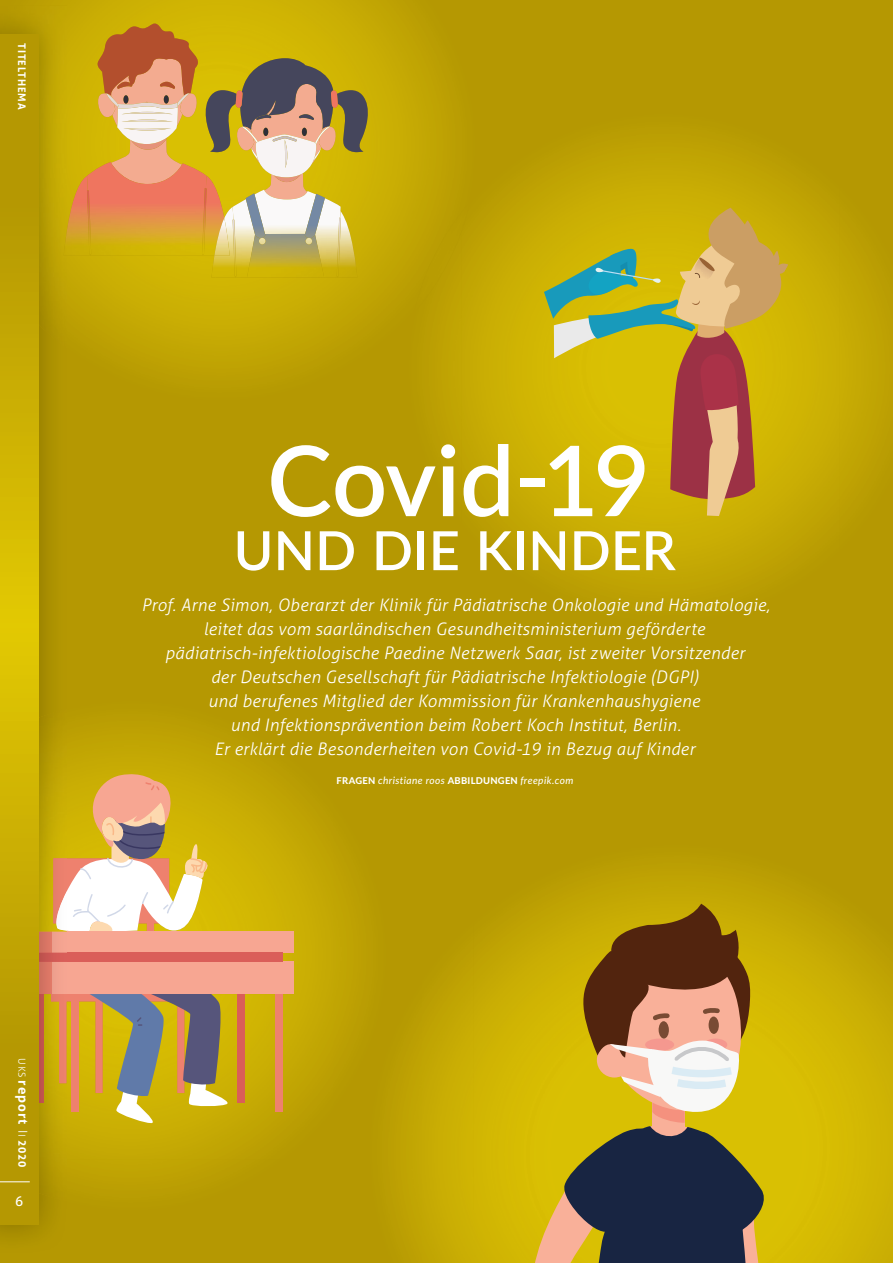
<style>
.page{position:relative;width:893px;height:1263px;background:#b59802}
.page>*{position:absolute;margin:0;border:0;box-sizing:border-box;transform-origin:0 0}
.t1{font:600 97.5px "Lato";color:#fff}
.t2{font:600 54px "Lato";color:#fff}
.t3{font:italic 300 17.25px/24px "Aller";letter-spacing:.015em;color:#fff;text-align:center}
.t4{font:700 13.5px "Aller";letter-spacing:.075em;color:#fff}
.t5{font:13.5px "Aller";color:#fff}
.t6{font:700 10.5px "Aller";letter-spacing:.075em;color:#fff}
.t7{font:italic 500 10.2px "Lato";letter-spacing:.04em;color:#fff}
.s1{font-weight:300;font-size:9.75px}
.s2{font-weight:300;font-size:12.3px}
.s3{font-size:10.5px}
.s4{font-weight:800;font-style:normal;font-size:9.3px}
</style>
<div class="page">
<img style="left:67px;top:734px;width:266px;height:425px">
<div style="left:333px;top:868px;width:20px;height:173px;background:#c0a303"></div>
<div style="left:67px;top:1159px;width:143px;height:18px;background:#c0a303"></div>
<img style="left:462px;top:147px;width:377px;height:444px">
<img style="left:839px;top:239px;width:46px;height:257px">
<div style="left:442px;top:313px;width:20px;height:143px;background:#c0a303"></div>
<img style="left:52px;top:0;width:366px;height:50px">
<img style="left:67px;top:50px;width:44px;height:285px">
<div style="left:166px;top:50px;width:102px;height:150px;background:#d9c003"></div>
<img style="left:268px;top:50px;width:169px;height:50px">
<img style="left:111px;top:126px;width:19px;height:13px">
<img style="left:321px;top:100px;width:155px;height:201px">
<img style="left:307px;top:164px;width:14px;height:26px">
<img style="left:216px;top:200px;width:52px;height:168px">
<img style="left:111px;top:256px;width:105px;height:111px">
<img style="left:268px;top:278px;width:53px;height:84px">
<img style="left:320px;top:300px;width:94px;height:62px">
<img style="left:414px;top:202px;width:56px;height:111px">
<img style="left:474px;top:876px;width:366px;height:387px">
<img style="left:840px;top:932px;width:53px;height:331px">
<img style="left:421px;top:968px;width:53px;height:295px">
<div style="left:401px;top:1051px;width:20px;height:201px;background:#c0a303"></div>
<img style="left:111px;top:139px;width:71px;height:23px">
<img style="left:131px;top:138px;width:35px;height:12px">
<img style="left:111px;top:96px;width:73px;height:30px">
<svg style="left:164px;top:96px;width:5px;height:7px"></svg>
<svg style="left:123px;top:96px;width:5px;height:7px"></svg>
<img style="left:97px;top:24px;width:108px;height:72px">
<img style="left:180px;top:93px;width:20px;height:24px">
<img style="left:95px;top:93px;width:20px;height:24px">
<img style="left:118px;top:103px;width:60px;height:6px">
<img style="left:122px;top:112px;width:51px;height:2px">
<img style="left:122px;top:120px;width:51px;height:2px">
<img style="left:123px;top:128px;width:48px;height:3px">
<img style="left:106px;top:93px;width:13px;height:14px">
<img style="left:177px;top:93px;width:12px;height:14px">
<img style="left:67px;top:176px;width:20px;height:80px">
<img style="left:206px;top:176px;width:18px;height:80px">
<img style="left:87px;top:162px;width:119px;height:94px">
<img style="left:87px;top:190px;width:4px;height:64px">
<img style="left:202px;top:188px;width:5px;height:66px">
<div style="left:52px;top:932px;width:241px;height:21px;background:#f7a692"></div>
<div style="left:52px;top:962px;width:241px;height:32px;background:#f7a692"></div>
<div style="left:237px;top:994px;width:8px;height:108px;background:#da5e59"></div>
<div style="left:276px;top:994px;width:7px;height:117px;background:#ee816e"></div>
<div style="left:37px;top:953px;width:246px;height:9px;background:#da5e59"></div>
<svg style="left:67px;top:771px;width:163px;height:354px"></svg>
<svg style="left:544px;top:208px;width:249px;height:308px;background:#c3a62b"></svg>
<svg style="left:530px;top:904px;width:245px;height:359px;background:#9b8335"></svg>
<img style="left:264px;top:177px;width:43px;height:13px">
<img style="left:274px;top:177px;width:27px;height:5px">
<img style="left:251px;top:130px;width:73px;height:34px">
<svg style="left:302px;top:130px;width:5px;height:4px"></svg>
<svg style="left:263px;top:130px;width:5px;height:4px"></svg>
<img style="left:240px;top:58px;width:93px;height:72px">
<img style="left:331px;top:90px;width:42px;height:62px">
<img style="left:331px;top:90px;width:7px;height:18px">
<img style="left:201px;top:90px;width:42px;height:62px">
<img style="left:235px;top:90px;width:8px;height:18px">
<img style="left:234px;top:127px;width:20px;height:23px">
<img style="left:319px;top:127px;width:20px;height:23px">
<img style="left:242px;top:126px;width:16px;height:17px">
<svg style="left:251px;top:148px;width:4px;height:12px"></svg>
<img style="left:315px;top:126px;width:15px;height:18px">
<img style="left:316px;top:147px;width:5px;height:14px">
<img style="left:255px;top:134px;width:61px;height:43px">
<img style="left:272px;top:136px;width:25px;height:5px">
<img style="left:285px;top:140px;width:5px;height:28px">
<img style="left:212px;top:207px;width:21px;height:71px">
<img style="left:214px;top:218px;width:16px;height:38px">
<img style="left:341px;top:211px;width:16px;height:67px">
<img style="left:233px;top:190px;width:108px;height:88px">
<img style="left:233px;top:220px;width:3px;height:56px">
<img style="left:337px;top:218px;width:4px;height:58px">
<img style="left:247px;top:234px;width:77px;height:43px">
<img style="left:246px;top:193px;width:19px;height:45px">
<img style="left:305px;top:194px;width:20px;height:44px">
<svg style="left:259px;top:238px;width:6px;height:6px"></svg>
<svg style="left:306px;top:238px;width:6px;height:6px"></svg>
<img style="left:0;top:349px;width:50px;height:888px">
<img style="left:38px;top:708px;width:29px;height:494px">
<img style="left:0;top:6px;width:67px;height:343px">
<img style="left:64px;top:230px;width:3px;height:26px">
<img style="left:51px;top:858px;width:16px;height:225px">
<img style="left:56px;top:891px;width:11px;height:40px">
<img style="left:38px;top:932px;width:29px;height:21px">
<img style="left:38px;top:962px;width:29px;height:32px">
<img style="left:38px;top:994px;width:6px;height:108px">
<img style="left:38px;top:953px;width:29px;height:9px">
<svg style="left:0;top:34px;width:38px;height:1191px"></svg>
<hr style="left:0;top:1181px;width:30px;height:1px;background:#fff">
<p class="t6" style="left:28px;top:43px;width:68px;rotate:90deg">TiTeLTHeMA</p>
<p class="t4" style="left:32px;top:1058px;width:111px;rotate:90deg"><span class="s1">UKS</span> report <span class="s2">I</span><span class="s1">I</span> <span class="s3">2020</span></p>
<p class="t5" style="left:15px;top:1193px;width:10px">6</p>
<h1 class="t1" style="left:267px;top:410px;width:384px">COVID-19</h1>
<h2 class="t2" style="left:234px;top:511px;width:444px">UND DIE KINDER</h2>
<p class="t3" style="left:141px;top:593px;width:630px">Prof. Arne Simon, Oberarzt der Klinik für Pädiatrische Onkologie und Hämatologie, leitet das vom saarländischen Gesundheitsministerium geförderte pädiatrisch-infektiologische Paedine Netzwerk Saar, ist zweiter Vorsitzender<br>der Deutschen Gesellschaft für Pädiatrische Infektiologie (DGPI)<br>und berufenes Mitglied der Kommission für Krankenhaushygiene<br>und Infektionsprävention beim Robert Koch Institut, Berlin.<br>Er erklärt die Besonderheiten von Covid-19 in Bezug auf Kinder</p>
<p class="t7" style="left:337px;top:773px;width:238px"><span class="s4">FRAGEN</span> christiane roos <span class="s4">ABBILDUNGEN</span> freepik.com</p>
</div>
